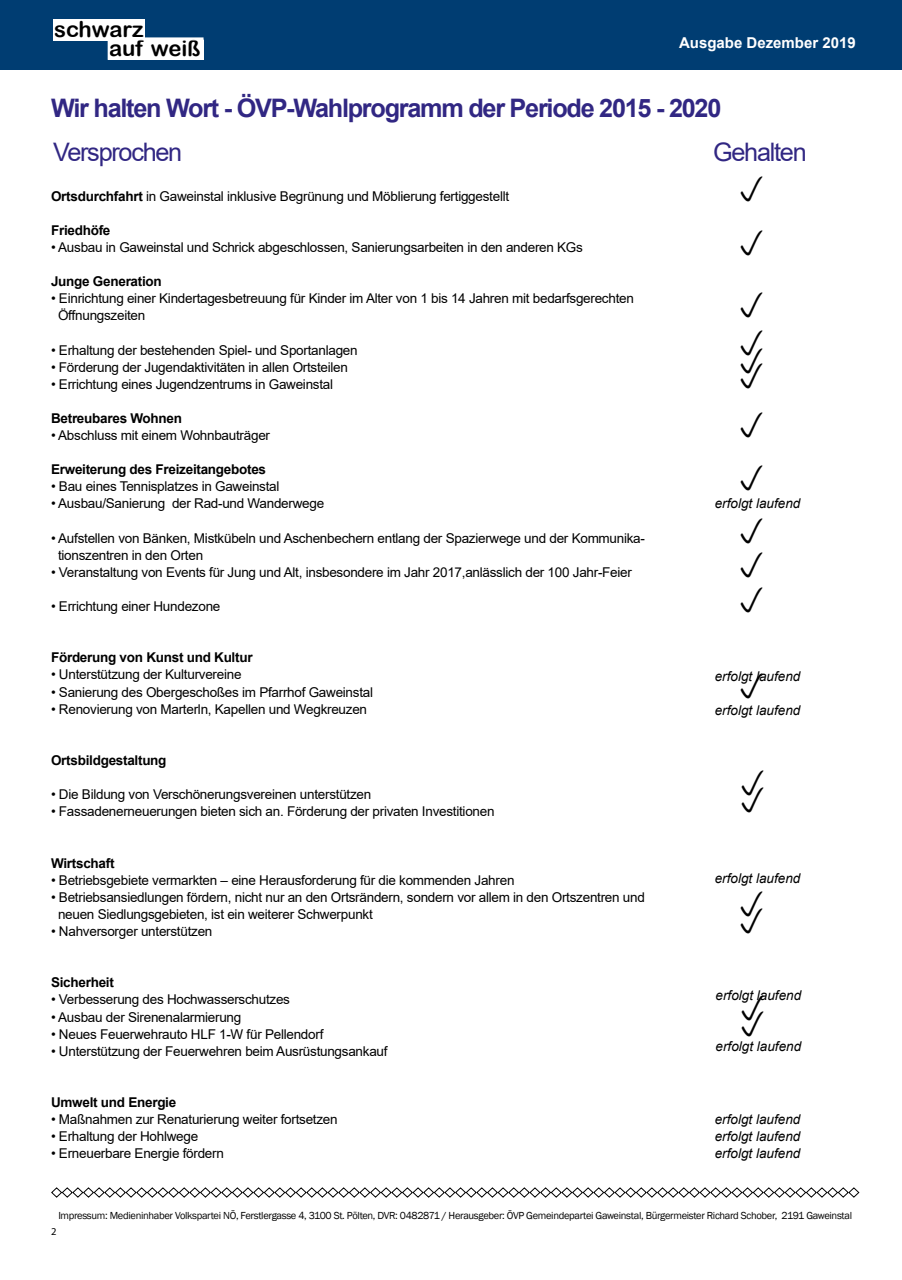
<style>
.page{position:relative;width:902px;height:1280px;background:#fff}
.page>*{position:absolute;margin:0;border:0;box-sizing:border-box;transform-origin:0 0}
.t1{font:700 25.5px "Arial";letter-spacing:-.05em;color:#312783}
.t2{font:25.5px "Arial";letter-spacing:-.05em;color:#312783}
.t3{font:22.05px/19.4px "Arial Rounded MT Bold";color:#000}
.t4{font:700 15px "Arial";color:#fff}
.t5{font:13.5px/17.1px "Arial";letter-spacing:-.02em;color:#000}
.t6{font:700 13.5px "Arial";letter-spacing:-.02em;color:#000}
.t7{font:italic 13.5px "Arial";color:#000}
.t8{font:10.5px "Franklin Gothic";letter-spacing:-.03em;color:#000}
.t9{font:10.5px "Myriad Pro";color:#000}
.s1{font-weight:700}
</style>
<div class="page">
<div style="left:0;top:0;width:901px;height:70px;background:#003d72"></div>
<svg style="left:53px;top:19px;width:151px;height:41px"></svg>
<div style="left:53px;top:19px;width:91px;height:21px;background:#fff"></div>
<div style="left:108px;top:38px;width:95px;height:22px;border:1px solid #fff"></div>
<div style="left:109px;top:40px;width:94px;height:19px;background:#fff"></div>
<div style="left:109px;top:40px;width:94px;height:20px;border:1px solid #fff"></div>
<svg style="left:51px;top:1187px;width:809px;height:11px"></svg>
<h2 class="t3" style="left:109px;top:19px;width:93px;text-indent:-55px">schwarz<br>auf weiß</h2>
<h1 class="t1" style="left:51px;top:90px;width:671px">Wir halten Wort - ÖVP-Wahlprogramm der Periode 2015 - 2020</h1>
<p class="t4" style="left:679px;top:32px;width:178px">Ausgabe Dezember 2019</p>
<h1 class="t2" style="left:53px;top:134px;width:131px">Versprochen</h1>
<h1 class="t2" style="left:713px;top:134px;width:95px">Gehalten</h1>
<p class="t5" style="left:51px;top:187px;width:459px"><span class="s1">Ortsdurchfahrt</span> in Gaweinstal inklusive Begrünung und Möblierung fertiggestellt</p>
<p class="t6" style="left:51px;top:221px;width:61px">Friedhöfe</p>
<p class="t5" style="left:51px;top:239px;width:533px">• Ausbau in Gaweinstal und Schrick abgeschlossen, Sanierungsarbeiten in den anderen KGs</p>
<p class="t6" style="left:51px;top:272px;width:112px">Junge Generation</p>
<p class="t5" style="left:58px;top:290px;width:577px;text-indent:-7px">• Einrichtung einer Kindertagesbetreuung für Kinder im Alter von 1 bis 14 Jahren mit bedarfsgerechten<br>Öffnungszeiten</p>
<p class="t5" style="left:51px;top:341px;width:308px">• Erhaltung der bestehenden Spiel- und Sportanlagen</p>
<p class="t5" style="left:51px;top:358px;width:298px">• Förderung der Jugendaktivitäten in allen Ortsteilen</p>
<p class="t5" style="left:51px;top:375px;width:283px">• Errichtung eines Jugendzentrums in Gaweinstal</p>
<p class="t6" style="left:51px;top:409px;width:132px">Betreubares Wohnen</p>
<p class="t5" style="left:51px;top:427px;width:220px">• Abschluss mit einem Wohnbauträger</p>
<p class="t6" style="left:51px;top:460px;width:216px">Erweiterung des Freizeitangebotes</p>
<p class="t5" style="left:51px;top:478px;width:230px">• Bau eines Tennisplatzes in Gaweinstal</p>
<p class="t5" style="left:51px;top:495px;width:275px">• Ausbau/Sanierung der Rad-und Wanderwege</p>
<p class="t5" style="left:58px;top:529px;width:588px;text-indent:-7px">• Aufstellen von Bänken, Mistkübeln und Aschenbechern entlang der Spazierwege und der Kommunika&shy;tionszentren in den Orten</p>
<p class="t5" style="left:51px;top:563px;width:582px">• Veranstaltung von Events für Jung und Alt, insbesondere im Jahr 2017,anlässlich der 100 Jahr-Feier</p>
<p class="t5" style="left:51px;top:598px;width:171px">• Errichtung einer Hundezone</p>
<p class="t6" style="left:51px;top:648px;width:203px">Förderung von Kunst und Kultur</p>
<p class="t5" style="left:51px;top:666px;width:192px">• Unterstützung der Kulturvereine</p>
<p class="t5" style="left:51px;top:683px;width:323px">• Sanierung des Obergeschoßes im Pfarrhof Gaweinstal</p>
<p class="t5" style="left:51px;top:700px;width:317px">• Renovierung von Marterln, Kapellen und Wegkreuzen</p>
<p class="t6" style="left:51px;top:751px;width:117px">Ortsbildgestaltung</p>
<p class="t5" style="left:51px;top:786px;width:322px">• Die Bildung von Verschönerungsvereinen unterstützen</p>
<p class="t5" style="left:51px;top:803px;width:445px">• Fassadenerneuerungen bieten sich an. Förderung der privaten Investitionen</p>
<p class="t6" style="left:51px;top:853px;width:65px">Wirtschaft</p>
<p class="t5" style="left:51px;top:871px;width:465px">• Betriebsgebiete vermarkten – eine Herausforderung für die kommenden Jahren</p>
<p class="t5" style="left:58px;top:888px;width:588px;text-indent:-7px">• Betriebsansiedlungen fördern, nicht nur an den Ortsrändern, sondern vor allem in den Ortszentren und neuen Siedlungsgebieten, ist ein weiterer Schwerpunkt</p>
<p class="t5" style="left:51px;top:923px;width:163px">• Nahversorger unterstützen</p>
<p class="t6" style="left:51px;top:973px;width:64px">Sicherheit</p>
<p class="t5" style="left:51px;top:991px;width:240px">• Verbesserung des Hochwasserschutzes</p>
<p class="t5" style="left:51px;top:1008px;width:192px">• Ausbau der Sirenenalarmierung</p>
<p class="t5" style="left:51px;top:1025px;width:274px">• Neues Feuerwehrauto HLF 1-W für Pellendorf</p>
<p class="t5" style="left:51px;top:1042px;width:338px">• Unterstützung der Feuerwehren beim Ausrüstungsankauf</p>
<p class="t6" style="left:51px;top:1093px;width:127px">Umwelt und Energie</p>
<p class="t5" style="left:51px;top:1111px;width:288px">• Maßnahmen zur Renaturierung weiter fortsetzen</p>
<p class="t5" style="left:51px;top:1128px;width:149px">• Erhaltung der Hohlwege</p>
<p class="t5" style="left:51px;top:1145px;width:174px">• Erneuerbare Energie fördern</p>
<p class="t7" style="left:714px;top:494px;width:87px">erfolgt laufend</p>
<p class="t7" style="left:714px;top:668px;width:87px">erfolgt laufend</p>
<p class="t7" style="left:714px;top:701px;width:87px">erfolgt laufend</p>
<p class="t7" style="left:714px;top:870px;width:87px">erfolgt laufend</p>
<p class="t7" style="left:715px;top:987px;width:87px">erfolgt laufend</p>
<p class="t7" style="left:715px;top:1038px;width:87px">erfolgt laufend</p>
<p class="t7" style="left:714px;top:1110px;width:87px">erfolgt laufend</p>
<p class="t7" style="left:714px;top:1127px;width:87px">erfolgt laufend</p>
<p class="t7" style="left:714px;top:1144px;width:87px">erfolgt laufend</p>
<p class="t8" style="left:58px;top:1209px;width:795px">Impressum: Medieninhaber Volkspartei NÖ, Ferstlergasse 4, 3100 St. Pölten, DVR: 0482871 / Herausgeber: ÖVP Gemeindepartei Gaweinstal, Bürgermeister Richard Schober, 2191 Gaweinstal</p>
<p class="t9" style="left:51px;top:1224px;width:7px">2</p>
</div>
